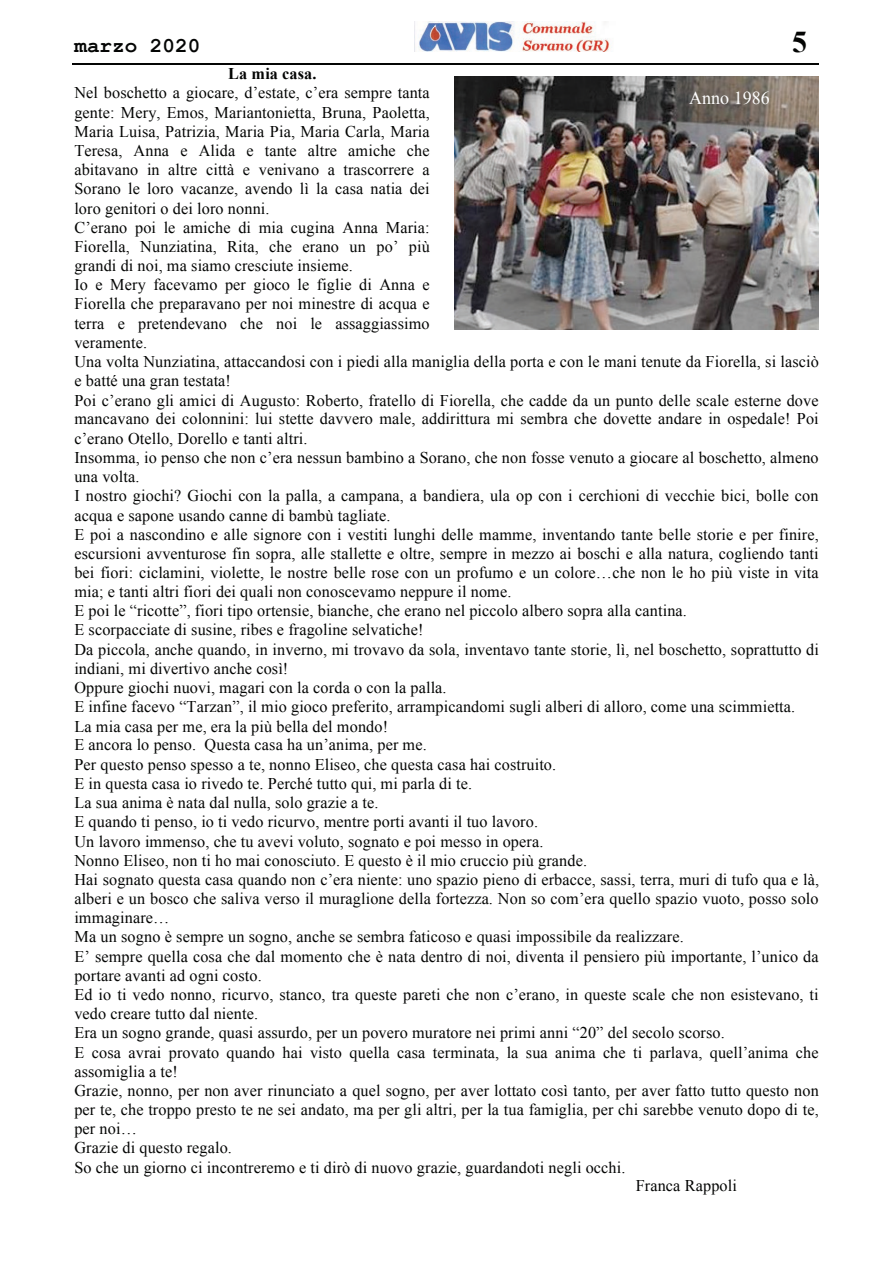
<style>
.page{position:relative;width:893px;height:1263px;background:#fff}
.page>*{position:absolute;margin:0;border:0;box-sizing:border-box;transform-origin:0 0}
.t1{font:700 30.15px "Times New Roman";color:#040504}
.t2{font:700 21.15px "Courier New";letter-spacing:.005em;color:#040504}
.t3{font:18.15px "Times New Roman";color:#fff}
.t4{font:16.35px "Times New Roman";letter-spacing:.01em;color:#040504}
.t5{font:700 16.35px "Times New Roman";letter-spacing:.01em;color:#040504}
</style>
<div class="page">
<img style="left:414px;top:22px;width:196px;height:30px">
<hr style="left:72px;top:63px;width:747px;height:1px;background:#040504">
<img style="left:454px;top:76px;width:364px;height:253px">
<p class="t2" style="left:74px;top:32px;width:127px">marzo 2020</p>
<h1 class="t1" style="left:792px;top:21px;width:16px">5</h1>
<p class="t5" style="left:228px;top:63px;width:90px">La mia casa.</p>
<p class="t4" style="left:74px;top:82px;width:357px">Nel boschetto a giocare, d’estate, c’era sempre tanta</p>
<p class="t4" style="left:74px;top:101px;width:357px">gente: Mery, Emos, Mariantonietta, Bruna, Paoletta,</p>
<p class="t4" style="left:74px;top:121px;width:357px">Maria Luisa, Patrizia, Maria Pia, Maria Carla, Maria</p>
<p class="t4" style="left:74px;top:139px;width:357px">Teresa, Anna e Alida e tante altre amiche che</p>
<p class="t4" style="left:74px;top:159px;width:357px">abitavano in altre città e venivano a trascorrere a</p>
<p class="t4" style="left:74px;top:178px;width:357px">Sorano le loro vacanze, avendo lì la casa natia dei</p>
<p class="t4" style="left:74px;top:197px;width:197px">loro genitori o dei loro nonni.</p>
<p class="t4" style="left:74px;top:216px;width:357px">C’erano poi le amiche di mia cugina Anna Maria:</p>
<p class="t4" style="left:74px;top:235px;width:357px">Fiorella, Nunziatina, Rita, che erano un po’ più</p>
<p class="t4" style="left:74px;top:255px;width:280px">grandi di noi, ma siamo cresciute insieme.</p>
<p class="t4" style="left:74px;top:274px;width:357px">Io e Mery facevamo per gioco le figlie di Anna e</p>
<p class="t4" style="left:74px;top:293px;width:357px">Fiorella che preparavano per noi minestre di acqua e</p>
<p class="t4" style="left:74px;top:312px;width:357px">terra e pretendevano che noi le assaggiassimo</p>
<p class="t4" style="left:74px;top:332px;width:74px">veramente.</p>
<p class="t4" style="left:74px;top:350px;width:746px">Una volta Nunziatina, attaccandosi con i piedi alla maniglia della porta e con le mani tenute da Fiorella, si lasciò</p>
<p class="t4" style="left:74px;top:370px;width:158px">e batté una gran testata!</p>
<p class="t4" style="left:74px;top:389px;width:746px">Poi c’erano gli amici di Augusto: Roberto, fratello di Fiorella, che cadde da un punto delle scale esterne dove</p>
<p class="t4" style="left:74px;top:408px;width:746px">mancavano dei colonnini: lui stette davvero male, addirittura mi sembra che dovette andare in ospedale! Poi</p>
<p class="t4" style="left:74px;top:427px;width:235px">c’erano Otello, Dorello e tanti altri.</p>
<p class="t4" style="left:74px;top:446px;width:746px">Insomma, io penso che non c’era nessun bambino a Sorano, che non fosse venuto a giocare al boschetto, almeno</p>
<p class="t4" style="left:74px;top:465px;width:67px">una volta.</p>
<p class="t4" style="left:74px;top:485px;width:746px">I nostro giochi? Giochi con la palla, a campana, a bandiera, ula op con i cerchioni di vecchie bici, bolle con</p>
<p class="t4" style="left:74px;top:504px;width:318px">acqua e sapone usando canne di bambù tagliate.</p>
<p class="t4" style="left:74px;top:523px;width:746px">E poi a nascondino e alle signore con i vestiti lunghi delle mamme, inventando tante belle storie e per finire,</p>
<p class="t4" style="left:74px;top:542px;width:746px">escursioni avventurose fin sopra, alle stallette e oltre, sempre in mezzo ai boschi e alla natura, cogliendo tanti</p>
<p class="t4" style="left:74px;top:561px;width:746px">bei fiori: ciclamini, violette, le nostre belle rose con un profumo e un colore…che non le ho più viste in vita</p>
<p class="t4" style="left:74px;top:581px;width:439px">mia; e tanti altri fiori dei quali non conoscevamo neppure il nome.</p>
<p class="t4" style="left:74px;top:600px;width:614px">E poi le “ricotte”, fiori tipo ortensie, bianche, che erano nel piccolo albero sopra alla cantina.</p>
<p class="t4" style="left:74px;top:619px;width:351px">E scorpacciate di susine, ribes e fragoline selvatiche!</p>
<p class="t4" style="left:74px;top:638px;width:746px">Da piccola, anche quando, in inverno, mi trovavo da sola, inventavo tante storie, lì, nel boschetto, soprattutto di</p>
<p class="t4" style="left:74px;top:657px;width:215px">indiani, mi divertivo anche così!</p>
<p class="t4" style="left:74px;top:676px;width:374px">Oppure giochi nuovi, magari con la corda o con la palla.</p>
<p class="t4" style="left:74px;top:696px;width:722px">E infine facevo “Tarzan”, il mio gioco preferito, arrampicandomi sugli alberi di alloro, come una scimmietta.</p>
<p class="t4" style="left:74px;top:715px;width:315px">La mia casa per me, era la più bella del mondo!</p>
<p class="t4" style="left:74px;top:734px;width:354px">E ancora lo penso. Questa casa ha un’anima, per me.</p>
<p class="t4" style="left:74px;top:753px;width:483px">Per questo penso spesso a te, nonno Eliseo, che questa casa hai costruito.</p>
<p class="t4" style="left:74px;top:772px;width:399px">E in questa casa io rivedo te. Perché tutto qui, mi parla di te.</p>
<p class="t4" style="left:74px;top:791px;width:306px">La sua anima è nata dal nulla, solo grazie a te.</p>
<p class="t4" style="left:74px;top:811px;width:465px">E quando ti penso, io ti vedo ricurvo, mentre porti avanti il tuo lavoro.</p>
<p class="t4" style="left:74px;top:830px;width:471px">Un lavoro immenso, che tu avevi voluto, sognato e poi messo in opera.</p>
<p class="t4" style="left:74px;top:849px;width:514px">Nonno Eliseo, non ti ho mai conosciuto. E questo è il mio cruccio più grande.</p>
<p class="t4" style="left:74px;top:868px;width:746px">Hai sognato questa casa quando non c’era niente: uno spazio pieno di erbacce, sassi, terra, muri di tufo qua e là,</p>
<p class="t4" style="left:74px;top:887px;width:746px">alberi e un bosco che saliva verso il muraglione della fortezza. Non so com’era quello spazio vuoto, posso solo</p>
<p class="t4" style="left:74px;top:907px;width:97px">immaginare…</p>
<p class="t4" style="left:74px;top:926px;width:611px">Ma un sogno è sempre un sogno, anche se sembra faticoso e quasi impossibile da realizzare.</p>
<p class="t4" style="left:74px;top:945px;width:746px">E’ sempre quella cosa che dal momento che è nata dentro di noi, diventa il pensiero più importante, l’unico da</p>
<p class="t4" style="left:74px;top:964px;width:189px">portare avanti ad ogni costo.</p>
<p class="t4" style="left:74px;top:983px;width:746px">Ed io ti vedo nonno, ricurvo, stanco, tra queste pareti che non c’erano, in queste scale che non esistevano, ti</p>
<p class="t4" style="left:74px;top:1002px;width:185px">vedo creare tutto dal niente.</p>
<p class="t4" style="left:74px;top:1022px;width:652px">Era un sogno grande, quasi assurdo, per un povero muratore nei primi anni “20” del secolo scorso.</p>
<p class="t4" style="left:74px;top:1041px;width:746px">E cosa avrai provato quando hai visto quella casa terminata, la sua anima che ti parlava, quell’anima che</p>
<p class="t4" style="left:74px;top:1060px;width:105px">assomiglia a te!</p>
<p class="t4" style="left:74px;top:1079px;width:746px">Grazie, nonno, per non aver rinunciato a quel sogno, per aver lottato così tanto, per aver fatto tutto questo non</p>
<p class="t4" style="left:74px;top:1098px;width:746px">per te, che troppo presto te ne sei andato, ma per gli altri, per la tua famiglia, per chi sarebbe venuto dopo di te,</p>
<p class="t4" style="left:74px;top:1117px;width:64px">per noi…</p>
<p class="t4" style="left:74px;top:1137px;width:159px">Grazie di questo regalo.</p>
<p class="t4" style="left:74px;top:1156px;width:553px">So che un giorno ci incontreremo e ti dirò di nuovo grazie, guardandoti negli occhi.</p>
<p class="t4" style="left:636px;top:1175px;width:103px">Franca Rappoli</p>
<p class="t3" style="left:689px;top:86px;width:82px">Anno 1986</p>
</div>
